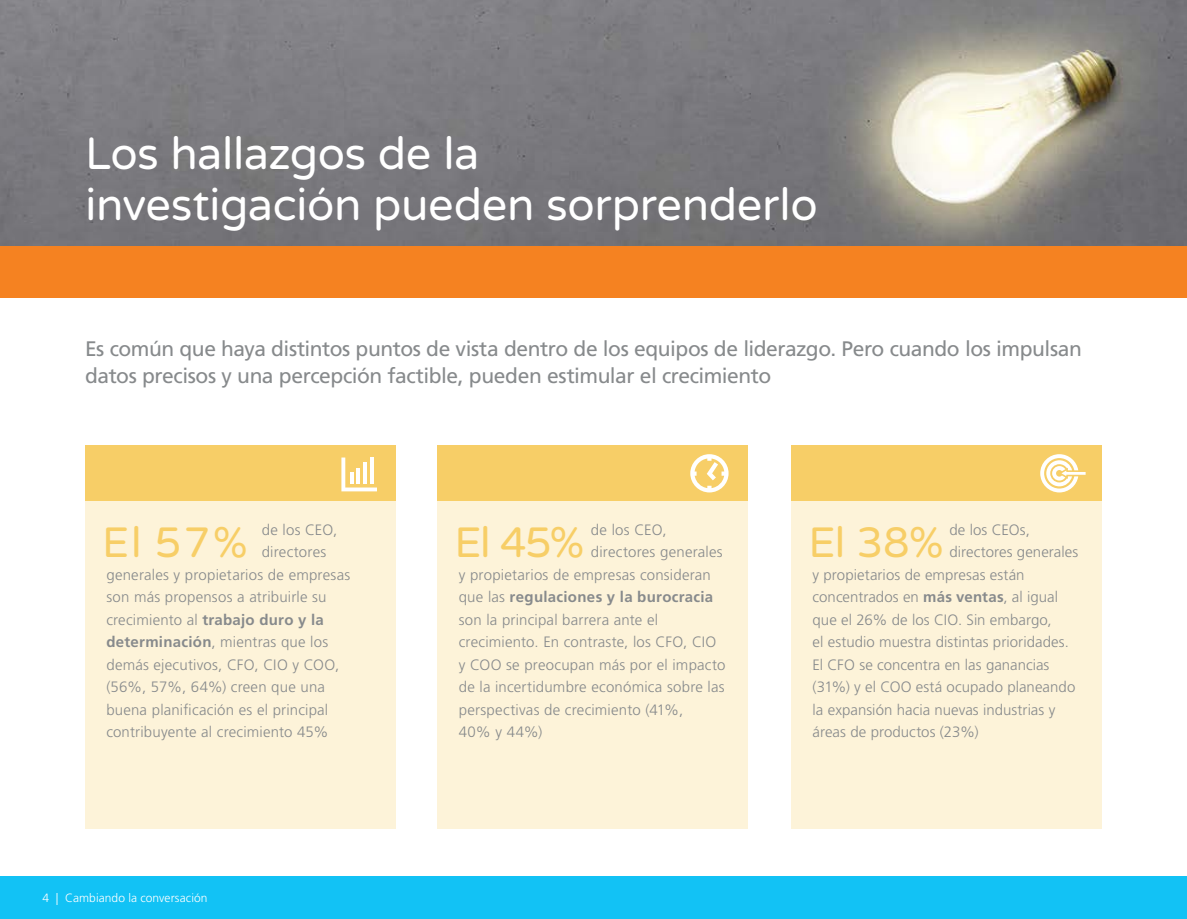
<style>
.page{position:relative;width:1187px;height:919px;background:#fff}
.page>*{position:absolute;margin:0;border:0;box-sizing:border-box;transform-origin:0 0}
.t1{font:45px/51px "Varela Round";letter-spacing:-.01em;color:#fff}
.Grey_Body{font:42.3px "Varela Round";letter-spacing:-.015em;color:#f7ce67}
.t2{font:21px/27px "Frutiger LT Std";letter-spacing:-.02em;color:#878a8c}
.Grey_Body-2{font:300 15px "Frutiger LT Std";letter-spacing:.01em;color:#878a8c}
.Grey_Body-3{font:700 15px "Frutiger LT Std";letter-spacing:.02em;color:#878a8c}
.Grey_Body-4{font:300 12px "Frutiger LT Std";letter-spacing:.005em;color:#fff}
.s1{font-weight:300}
.s2{font-weight:700}
</style>
<div class="page">
<img style="left:0;top:0;width:1186px;height:247px">
<div style="left:85px;top:445px;width:310px;height:383px;background:#fdf3d9"></div>
<div style="left:437px;top:445px;width:311px;height:383px;background:#fdf3d9"></div>
<div style="left:791px;top:445px;width:310px;height:383px;background:#fdf3d9"></div>
<div style="left:85px;top:445px;width:310px;height:56px;background:#f7ce67"></div>
<div style="left:437px;top:445px;width:311px;height:56px;background:#f7ce67"></div>
<div style="left:791px;top:445px;width:310px;height:56px;background:#f7ce67"></div>
<div style="left:0;top:876px;width:1186px;height:42px;background:#12c2f5"></div>
<svg style="left:1040px;top:454px;width:45px;height:38px"></svg>
<svg style="left:690px;top:454px;width:38px;height:38px"></svg>
<svg style="left:341px;top:457px;width:36px;height:34px"></svg>
<div style="left:0;top:247px;width:1186px;height:51px;background:#f58221"></div>
<p class="t1" style="left:85px;top:129px;width:734px">Los hallazgos de la<br>investigación pueden sorprenderlo</p>
<p class="t2" style="left:85px;top:335px;width:998px">Es común que haya distintos puntos de vista dentro de los equipos de liderazgo. Pero cuando los impulsan datos precisos y una percepción factible, pueden estimular el crecimiento</p>
<p class="Grey_Body" style="left:102px;top:518px;width:147px">El 57%</p>
<p class="Grey_Body-2" style="left:262px;top:521px;width:77px">de los CEO,</p>
<p class="Grey_Body-2" style="left:262px;top:543px;width:66px">directores</p>
<p class="Grey_Body-2" style="left:106px;top:566px;width:245px">generales y propietarios de empresas</p>
<p class="Grey_Body-2" style="left:106px;top:588px;width:222px">son más propensos a atribuirle su</p>
<p class="Grey_Body-3" style="left:106px;top:610px;width:219px"><span class="s1">crecimiento al</span> trabajo duro y la</p>
<p class="Grey_Body-2" style="left:106px;top:633px;width:223px"><span class="s2">determinación</span>, mientras que los</p>
<p class="Grey_Body-2" style="left:106px;top:656px;width:234px">demás ejecutivos, CFO, CIO y COO,</p>
<p class="Grey_Body-2" style="left:106px;top:678px;width:220px">(56%, 57%, 64%) creen que una</p>
<p class="Grey_Body-2" style="left:106px;top:701px;width:223px">buena planificación es el principal</p>
<p class="Grey_Body-2" style="left:106px;top:723px;width:224px">contribuyente al crecimiento 45%</p>
<p class="Grey_Body-4" style="left:43px;top:891px;width:166px">4 | Cambiando la conversación</p>
<p class="Grey_Body" style="left:454px;top:518px;width:131px">El 45%</p>
<p class="Grey_Body-2" style="left:591px;top:521px;width:77px">de los CEO,</p>
<p class="Grey_Body-2" style="left:591px;top:543px;width:133px">directores generales</p>
<p class="Grey_Body-2" style="left:459px;top:566px;width:253px">y propietarios de empresas consideran</p>
<p class="Grey_Body-3" style="left:459px;top:588px;width:256px"><span class="s1">que las</span> regulaciones y la burocracia</p>
<p class="Grey_Body-2" style="left:459px;top:611px;width:201px">son la principal barrera ante el</p>
<p class="Grey_Body-2" style="left:459px;top:633px;width:259px">crecimiento. En contraste, los CFO, CIO</p>
<p class="Grey_Body-2" style="left:459px;top:656px;width:268px">y COO se preocupan más por el impacto</p>
<p class="Grey_Body-2" style="left:459px;top:678px;width:267px">de la incertidumbre económica sobre las</p>
<p class="Grey_Body-2" style="left:459px;top:701px;width:226px">perspectivas de crecimiento (41%,</p>
<p class="Grey_Body-2" style="left:459px;top:723px;width:85px">40% y 44%)</p>
<p class="Grey_Body" style="left:808px;top:518px;width:136px">El 38%</p>
<p class="Grey_Body-2" style="left:949px;top:521px;width:82px">de los CEOs,</p>
<p class="Grey_Body-2" style="left:949px;top:543px;width:130px">directores generales</p>
<p class="Grey_Body-2" style="left:812px;top:566px;width:213px">y propietarios de empresas están</p>
<p class="Grey_Body-2" style="left:812px;top:588px;width:247px">concentrados en <span class="s2">más ventas</span>, al igual</p>
<p class="Grey_Body-2" style="left:812px;top:611px;width:241px">que el 26% de los CIO. Sin embargo,</p>
<p class="Grey_Body-2" style="left:812px;top:633px;width:258px">el estudio muestra distintas prioridades.</p>
<p class="Grey_Body-2" style="left:812px;top:656px;width:238px">El CFO se concentra en las ganancias</p>
<p class="Grey_Body-2" style="left:812px;top:678px;width:264px">(31%) y el COO está ocupado planeando</p>
<p class="Grey_Body-2" style="left:812px;top:701px;width:244px">la expansión hacia nuevas industrias y</p>
<p class="Grey_Body-2" style="left:812px;top:723px;width:167px">áreas de productos (23%)</p>
</div>
